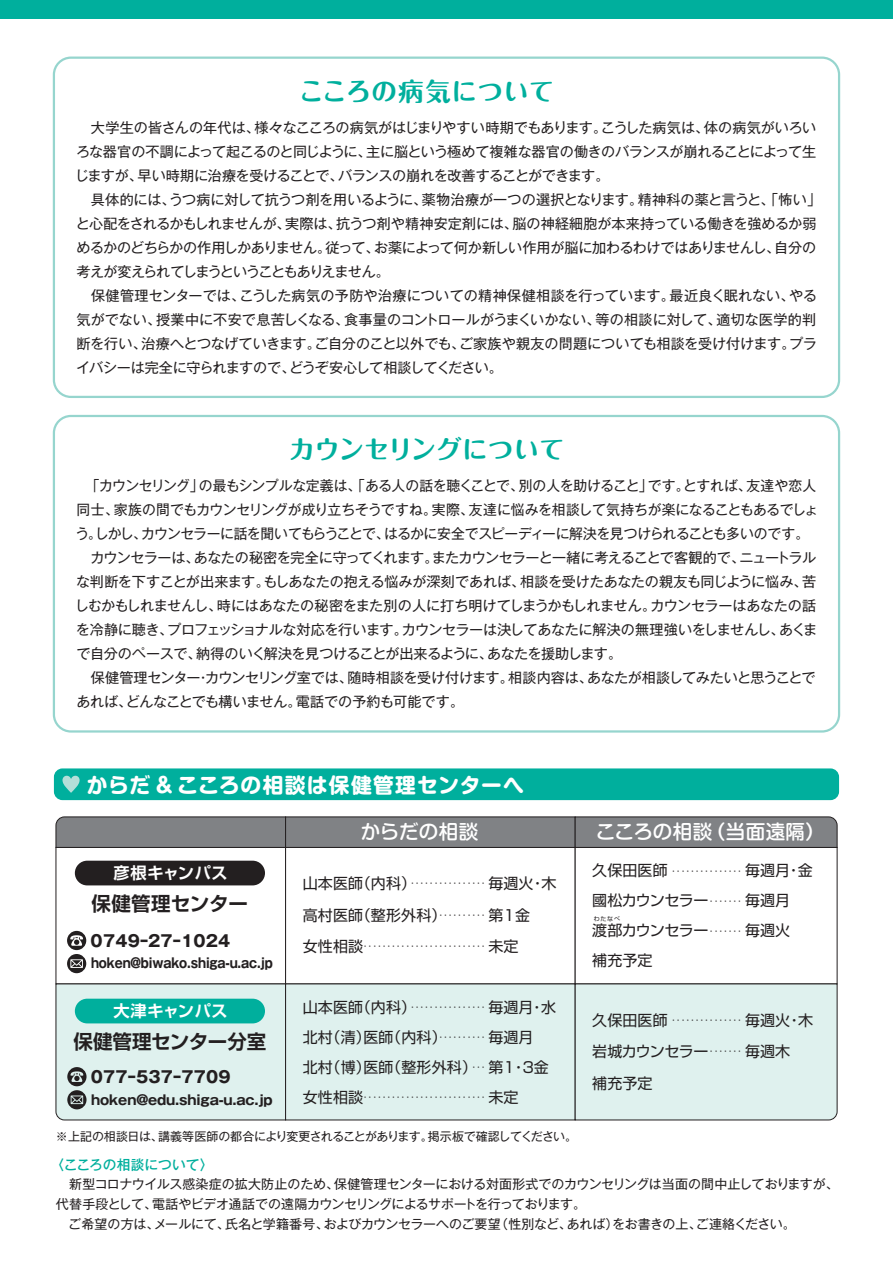
<style>
.page{position:relative;width:893px;height:1263px;background:#fff}
.page>*{position:absolute;margin:0;border:0;box-sizing:border-box;transform-origin:0 0}
.t1{font:700 25.35px "Maru Fo Pro";color:#00af9d}
.t2{font:700 20.7px "Shin M Go Pro";letter-spacing:.055em;color:#fff}
.t3{font:500 19.5px "Shin M Go Pro";letter-spacing:.025em;color:#fff}
.t4{font:700 19.5px "Shin Go Pr 5 De";color:#231f20}
.t5{font:700 16.2px "Gothic MB101 Pr 5";letter-spacing:-.235em;color:#231f20}
.t6{font:700 16.2px "Shin Go Pr 5 De";letter-spacing:.04em;color:#fff}
.t7{font:15px/30px "Shin Go Pr 5";letter-spacing:.01em;color:#231f20}
.t8{font:14.1px/24px "Gothic MB101 Pr 5";letter-spacing:-.025em;color:#231f20}
.t9{font:500 13.8px "Gothic MB101 Pr 5";color:#00af9d}
.t10{font:700 13.5px "Gothic MB101 Pr 5";letter-spacing:-.01em;color:#231f20;scale:.87 1}
.t11{font:700 13.5px "Gothic MB101 Pr 5";letter-spacing:-.01em;color:#231f20}
.t12{font:13.05px/19.8px "Gothic MB101 Pr 5";letter-spacing:-.02em;color:#231f20}
.t13{font:12px "Gothic MB101 Pr 5";letter-spacing:-.03em;color:#231f20}
.t14{font:7.5px "Shin Go Pr 5";color:#231f20}
.t15{font:6px "Shin Go Pr 5";color:#231f20}
.s1{font-size:15px}
</style>
<div class="page">
<hr style="left:892px;top:0;width:1px;height:217px;background:#00af9d">
<div style="left:0;top:0;width:893px;height:19px;background:#00af9d"></div>
<div style="left:53px;top:57px;width:787px;height:341px;border:2px solid #96d5ce;border-radius:17px"></div>
<div style="left:54px;top:768px;width:785px;height:32px;background:#00af9d;border-radius:9px"></div>
<svg style="left:62px;top:776px;width:18px;height:17px"></svg>
<div style="left:53px;top:415px;width:787px;height:318px;border:2px solid #96d5ce;border-radius:17px"></div>
<svg style="left:55px;top:816px;width:230px;height:32px;background:#7b7d80"></svg>
<div style="left:285px;top:816px;width:290px;height:32px;background:#808285;border:1px solid #231f20"></div>
<svg style="left:574px;top:816px;width:264px;height:32px;background:#7b7c7f"></svg>
<div style="left:285px;top:983px;width:290px;height:137px;background:#dff1ee;border:1px solid #231f20"></div>
<div style="left:574px;top:983px;width:264px;height:138px;background:#dff1ee"></div>
<div style="left:75px;top:861px;width:190px;height:24px;background:#231f20;border-radius:12px"></div>
<svg style="left:67px;top:931px;width:19px;height:42px"></svg>
<svg style="left:55px;top:983px;width:231px;height:138px;background:#b6ddd8"></svg>
<h1 class="t1" style="left:299px;top:71px;width:257px">こころの病気について</h1>
<p class="t8" style="left:75px;top:114px;width:748px">　大学生の皆さんの年代は、様々なこころの病気がはじまりやすい時期でもあります。こうした病気は、体の病気がいろいろな器官の不調によって起こるのと同じように、主に脳という極めて複雑な器官の働きのバランスが崩れることによって生じますが、早い時期に治療を受けることで、バランスの崩れを改善することができます。<br>　具体的には、うつ病に対して抗うつ剤を用いるように、薬物治療が一つの選択となります。精神科の薬と言うと、「怖い」と心配をされるかもしれませんが、実際は、抗うつ剤や精神安定剤には、脳の神経細胞が本来持っている働きを強めるか弱めるかのどちらかの作用しかありません。従って、お薬によって何か新しい作用が脳に加わるわけではありませんし、自分の考えが変えられてしまうということもありえません。<br>　保健管理センターでは、こうした病気の予防や治療についての精神保健相談を行っています。最近良く眠れない、やる気がでない、授業中に不安で息苦しくなる、食事量のコントロールがうまくいかない、等の相談に対して、適切な医学的判断を行い、治療へとつなげていきます。ご自分のこと以外でも、ご家族や親友の問題についても相談を受け付けます。プライバシーは完全に守られますので、どうぞ安心して相談してください。</p>
<h1 class="t1" style="left:289px;top:429px;width:277px">カウンセリングについて</h1>
<p class="t8" style="left:75px;top:472px;width:744px">　「カウンセリング」の最もシンプルな定義は、「ある人の話を聴くことで、別の人を助けること」です。とすれば、友達や恋人同士、家族の間でもカウンセリングが成り立ちそうですね。実際、友達に悩みを相談して気持ちが楽になることもあるでしょう。しかし、カウンセラーに話を聞いてもらうことで、はるかに安全でスピーディーに解決を見つけられることも多いのです。　カウンセラーは、あなたの秘密を完全に守ってくれます。またカウンセラーと一緒に考えることで客観的で、ニュートラルな判断を下すことが出来ます。もしあなたの抱える悩みが深刻であれば、相談を受けたあなたの親友も同じように悩み、苦しむかもしれませんし、時にはあなたの秘密をまた別の人に打ち明けてしまうかもしれません。カウンセラーはあなたの話を冷静に聴き、プロフェッショナルな対応を行います。カウンセラーは決してあなたに解決の無理強いをしませんし、あくまで自分のペースで、納得のいく解決を見つけることが出来るように、あなたを援助します。<br>　保健管理センター・カウンセリング室では、随時相談を受け付けます。相談内容は、あなたが相談してみたいと思うことであれば、どんなことでも構いません。電話での予約も可能です。</p>
<h2 class="t2" style="left:87px;top:768px;width:439px">からだ＆こころの相談は保健管理センターへ</h2>
<p class="t6" style="left:113px;top:860px;width:116px">彦根キャンパス</p>
<h3 class="t4" style="left:91px;top:887px;width:158px">保健管理センター</h3>
<p class="t5" style="left:89px;top:927px;width:145px">０７４９ｰ２７ｰ１０２４</p>
<p class="t10" style="left:91px;top:952px;width:211px">hoken@biwako.shiga-u.ac.jp</p>
<p class="t6" style="left:113px;top:998px;width:116px">大津キャンパス</p>
<h3 class="t4" style="left:74px;top:1026px;width:194px">保健管理センター分室</h3>
<p class="t5" style="left:89px;top:1063px;width:145px">０７７ｰ５３７ｰ７７０９</p>
<p class="t11" style="left:91px;top:1088px;width:183px">hoken@edu.shiga-u.ac.jp</p>
<h3 class="t3" style="left:361px;top:816px;width:119px">からだの相談</h3>
<h3 class="t3" style="left:596px;top:816px;width:231px">こころの相談（当面遠隔）</h3>
<p class="t14" style="left:303px;top:877px;width:255px"><span class="s1">山本医師（内科）</span>・・・・・・・・・・・・・・・・ <span class="s1">毎週火・木</span></p>
<p class="t7" style="left:303px;top:899px;width:229px">高村医師（整形外科）<sup>・・・・・・・・・・</sup> 第1金</p>
<p class="t14" style="left:303px;top:940px;width:217px"><span class="s1">女性相談</span>・・・・・・・・・・・・・・・・・・・・・・・・・・ <span class="s1">未定</span></p>
<p class="t14" style="left:592px;top:864px;width:222px"><span class="s1">久保田医師</span>・・・・・・・・・・・・・・・ <span class="s1">毎週月・金</span></p>
<p class="t7" style="left:592px;top:884px;width:200px;text-align:justify">國松カウンセラー<sup>・・・・・・・</sup> 毎週月渡部カウンセラー<sup>・・・・・・・</sup> 毎週火補充予定</p>
<p class="t15" style="left:594px;top:914px;width:28px">わたなべ</p>
<p class="t14" style="left:303px;top:1001px;width:255px"><span class="s1">山本医師（内科）</span>・・・・・・・・・・・・・・・・ <span class="s1">毎週月・水</span></p>
<p class="t7" style="left:303px;top:1020px;width:248px">北村（清）医師（内科）<sup>・・・・・・・・・・</sup> 毎週月北村（博）医師（整形外科）<sup>・・・</sup> 第1・３金</p>
<p class="t14" style="left:303px;top:1091px;width:217px"><span class="s1">女性相談</span>・・・・・・・・・・・・・・・・・・・・・・・・・・ <span class="s1">未定</span></p>
<p class="t14" style="left:592px;top:1014px;width:222px"><span class="s1">久保田医師</span>・・・・・・・・・・・・・・・ <span class="s1">毎週火・木</span></p>
<p class="t7" style="left:592px;top:1034px;width:200px;line-height:31.5px">岩城カウンセラー<sup>・・・・・・・</sup> 毎週木補充予定</p>
<p class="t13" style="left:56px;top:1126px;width:523px">※上記の相談日は、講義等医師の都合により変更されることがあります。掲示板で確認してください。</p>
<p class="t9" style="left:50px;top:1153px;width:165px">〈こころの相談について〉</p>
<p class="t12" style="left:56px;top:1173px;width:784px">　新型コロナウイルス感染症の拡大防止のため、保健管理センターにおける対面形式でのカウンセリングは当面の間中止しておりますが、代替手段として、電話やビデオ通話での遠隔カウンセリングによるサポートを行っております。<br>　ご希望の方は、メールにて、氏名と学籍番号、およびカウンセラーへのご要望（性別など、あれば）をお書きの上、ご連絡ください。</p>
</div>
